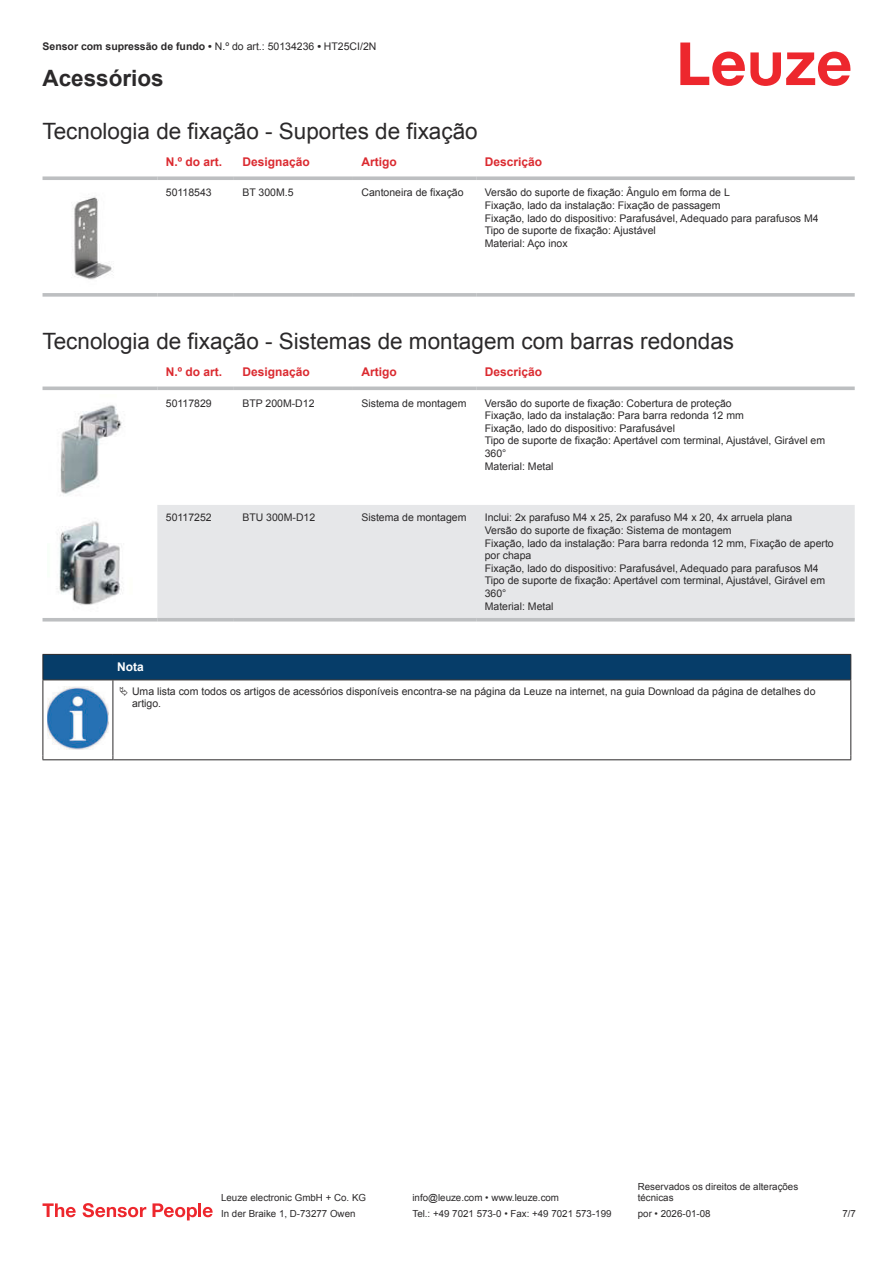
<style>
.page{position:relative;width:893px;height:1263px;background:#fff}
.page>*{position:absolute;margin:0;border:0;box-sizing:border-box;transform-origin:0 0}
.t1{font:22.5px "Arial";color:#2b292a}
.t2{font:700 22.5px "Arial";color:#2b292a}
.t3{font:700 12px "Arial";color:#db2a30}
.t4{font:700 12px "Arial";color:#fff}
.t5{font:10.5px/12.6px "Arial";color:#2b292a}
.t6{font:700 10.5px "Arial";color:#2b292a}
.t7{font:9.75px/11.7px "Arial";color:#2b292a}
.s1{font-weight:400}
</style>
<div class="page">
<svg style="left:680px;top:43px;width:170px;height:43px"></svg>
<svg style="left:43px;top:176px;width:114px;height:4px"></svg>
<svg style="left:157px;top:176px;width:77px;height:4px"></svg>
<svg style="left:234px;top:176px;width:119px;height:4px"></svg>
<svg style="left:353px;top:176px;width:123px;height:4px"></svg>
<svg style="left:476px;top:176px;width:379px;height:4px;background:#c4c6c8"></svg>
<svg style="left:43px;top:293px;width:114px;height:4px"></svg>
<svg style="left:157px;top:293px;width:77px;height:4px"></svg>
<svg style="left:234px;top:293px;width:119px;height:4px"></svg>
<svg style="left:353px;top:293px;width:123px;height:4px"></svg>
<svg style="left:476px;top:293px;width:379px;height:4px;background:#c3c5c7"></svg>
<img style="left:72px;top:196px;width:41px;height:84px">
<div style="left:157px;top:505px;width:698px;height:113px;background:#e6e7e9"></div>
<svg style="left:43px;top:386px;width:114px;height:4px"></svg>
<svg style="left:157px;top:386px;width:77px;height:4px"></svg>
<svg style="left:234px;top:386px;width:119px;height:4px"></svg>
<svg style="left:353px;top:386px;width:123px;height:4px"></svg>
<svg style="left:476px;top:386px;width:379px;height:4px;background:#c5c7c9"></svg>
<hr style="left:43px;top:618px;width:114px;height:3px;background:#bdbfc1">
<hr style="left:157px;top:618px;width:77px;height:3px;background:#bdbfc1">
<hr style="left:234px;top:618px;width:119px;height:3px;background:#bdbfc1">
<hr style="left:353px;top:618px;width:123px;height:3px;background:#bdbfc1">
<hr style="left:476px;top:618px;width:379px;height:3px;background:#bdbfc1">
<img style="left:60px;top:405px;width:62px;height:89px">
<img style="left:57px;top:521px;width:65px;height:84px">
<svg style="left:44px;top:680px;width:806px;height:79px"></svg>
<div style="left:43px;top:654px;width:808px;height:26px;background:#063d69"></div>
<hr style="left:113px;top:679px;width:738px;height:1px;background:#2b292a">
<hr style="left:43px;top:680px;width:1px;height:75px;background:#2b292a">
<hr style="left:113px;top:680px;width:1px;height:75px;background:#2b292a">
<hr style="left:850px;top:680px;width:1px;height:75px;background:#2b292a">
<hr style="left:43px;top:759px;width:70px;height:1px;background:#2b292a">
<hr style="left:113px;top:759px;width:738px;height:1px;background:#2b292a">
<img style="left:47px;top:686px;width:61px;height:63px">
<div style="left:115px;top:681px;width:734px;height:33px;background:#fff"></div>
<svg style="left:43px;top:1203px;width:33px;height:14px"></svg>
<svg style="left:83px;top:1203px;width:63px;height:14px"></svg>
<svg style="left:153px;top:1203px;width:44px;height:17px"></svg>
<hr style="left:198px;top:1203px;width:3px;height:14px;background:#ed272d">
<svg style="left:203px;top:1207px;width:10px;height:10px"></svg>
<p class="t6" style="left:43px;top:43px;width:335px">Sensor com supressão de fundo • <span class="s1">N.º do art.: 50134236</span> • <span class="s1">HT25CI/2N</span></p>
<h1 class="t2" style="left:43px;top:70px;width:123px">Acessórios</h1>
<h1 class="t1" style="left:43px;top:123px;width:437px">Tecnologia de fixação - Suportes de fixação</h1>
<p class="t3" style="left:166px;top:157px;width:58px">N.º do art.</p>
<p class="t3" style="left:242px;top:157px;width:69px">Designação</p>
<p class="t3" style="left:361px;top:157px;width:37px">Artigo</p>
<p class="t3" style="left:485px;top:157px;width:59px">Descrição</p>
<p class="t5" style="left:166px;top:187px;width:47px">50118543</p>
<p class="t5" style="left:242px;top:187px;width:53px">BT 300M.5</p>
<p class="t5" style="left:361px;top:187px;width:104px">Cantoneira de fixação</p>
<p class="t5" style="left:485px;top:187px;width:335px">Versão do suporte de fixação: Ângulo em forma de L<br>Fixação, lado da instalação: Fixação de passagem<br>Fixação, lado do dispositivo: Parafusável, Adequado para parafusos M4<br>Tipo de suporte de fixação: Ajustável<br>Material: Aço inox</p>
<h1 class="t1" style="left:43px;top:333px;width:693px">Tecnologia de fixação - Sistemas de montagem com barras redondas</h1>
<p class="t3" style="left:166px;top:367px;width:58px">N.º do art.</p>
<p class="t3" style="left:242px;top:367px;width:69px">Designação</p>
<p class="t3" style="left:361px;top:367px;width:37px">Artigo</p>
<p class="t3" style="left:485px;top:367px;width:59px">Descrição</p>
<p class="t5" style="left:166px;top:397px;width:47px">50117829</p>
<p class="t5" style="left:242px;top:397px;width:74px">BTP 200M-D12</p>
<p class="t5" style="left:361px;top:397px;width:107px">Sistema de montagem</p>
<p class="t5" style="left:485px;top:397px;width:342px">Versão do suporte de fixação: Cobertura de proteção<br>Fixação, lado da instalação: Para barra redonda 12 mm<br>Fixação, lado do dispositivo: Parafusável<br>Tipo de suporte de fixação: Apertável com terminal, Ajustável, Girável em 360°<br>Material: Metal</p>
<p class="t5" style="left:166px;top:512px;width:47px">50117252</p>
<p class="t5" style="left:242px;top:512px;width:74px">BTU 300M-D12</p>
<p class="t5" style="left:361px;top:512px;width:107px">Sistema de montagem</p>
<p class="t5" style="left:485px;top:512px;width:350px">Inclui: 2x parafuso M4 x 25, 2x parafuso M4 x 20, 4x arruela plana<br>Versão do suporte de fixação: Sistema de montagem<br>Fixação, lado da instalação: Para barra redonda 12 mm, Fixação de aperto por chapa<br>Fixação, lado do dispositivo: Parafusável, Adequado para parafusos M4<br>Tipo de suporte de fixação: Apertável com terminal, Ajustável, Girável em 360°<br>Material: Metal</p>
<p class="t4" style="left:117px;top:663px;width:28px">Nota</p>
<p class="t5" style="left:132px;top:686px;width:685px">Uma lista com todos os artigos de acessórios disponíveis encontra-se na página da Leuze na internet, na guia Download da página de detalhes do artigo.</p>
<p class="t7" style="left:221px;top:1193px;width:146px">Leuze electronic GmbH + Co. KG</p>
<p class="t7" style="left:412px;top:1193px;width:148px">info@leuze.com • www.leuze.com</p>
<p class="t7" style="left:638px;top:1181px;width:162px">Reservados os direitos de alterações técnicas</p>
<p class="t7" style="left:221px;top:1209px;width:136px">In der Braike 1, D-73277 Owen</p>
<p class="t7" style="left:412px;top:1209px;width:201px">Tel.: +49 7021 573-0 • Fax: +49 7021 573-199</p>
<p class="t7" style="left:638px;top:1209px;width:74px">por • 2026-01-08</p>
<p class="t7" style="left:842px;top:1209px;width:15px">7 /7</p>
</div>
